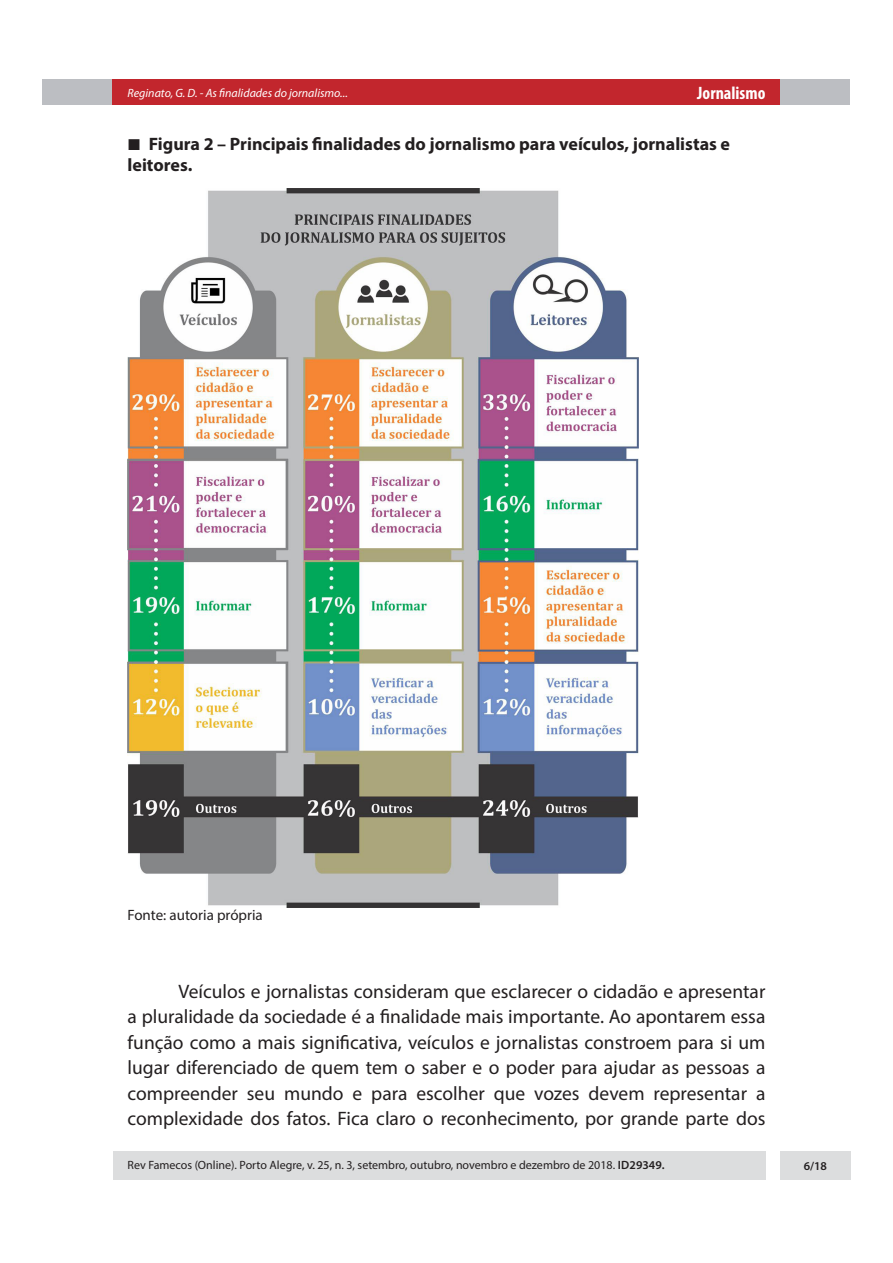
<style>
.page{position:relative;width:893px;height:1263px;background:#fff}
.page>*{position:absolute;margin:0;border:0;box-sizing:border-box;transform-origin:0 0}
.Interna_-_parágrafo{font:19.5px/25.5px "Myriad Pro";color:#231f20;text-align:justify}
.t1{font:700 18px/21.6px "Myriad Pro";color:#231f20}
.t2{font:700 condensed 18px "Myriad Pro";color:#fff}
.Interna_-_legenda__a{font:15px "Myriad Pro";color:#231f20}
.t3{font:12px "Myriad Pro";color:#231f20}
.t4{font:italic 12px "Myriad Pro";color:#fff}
.t5{font:600 12px "Myriad Pro";color:#231f20}
.s1{font-weight:600}
</style>
<div class="page">
<div style="left:43px;top:80px;width:807px;height:25px;background:#bcbec2"></div>
<div style="left:113px;top:80px;width:667px;height:25px;background:#c2262d"></div>
<div style="left:780px;top:1151px;width:70px;height:28px;background:#dcddde"></div>
<div style="left:113px;top:1151px;width:652px;height:28px;background:#dcddde"></div>
<img style="left:128px;top:189px;width:510px;height:719px">
<p class="t4" style="left:128px;top:85px;width:222px">Reginato, G. D. - As finalidades do jornalismo...</p>
<p class="t2" style="left:697px;top:82px;width:70px">Jornalismo</p>
<p class="t1" style="left:128px;top:132px;width:604px;text-indent:21px">Figura 2 – Principais finalidades do jornalismo para veículos, jornalistas e leitores.</p>
<p class="Interna_-_legenda__a" style="left:128px;top:906px;width:137px">Fonte: autoria própria</p>
<p class="Interna_-_parágrafo" style="left:128px;top:978px;width:639px;text-indent:51px">Veículos e jornalistas consideram que esclarecer o cidadão e apresentar a pluralidade da sociedade é a finalidade mais importante. Ao apontarem essa função como a mais significativa, veículos e jornalistas constroem para si um lugar diferenciado de quem tem o saber e o poder para ajudar as pessoas a compreender seu mundo e para escolher que vozes devem representar a complexidade dos fatos. Fica claro o reconhecimento, por grande parte dos</p>
<p class="t3" style="left:128px;top:1158px;width:538px">Rev Famecos (Online). Porto Alegre, v. 25, n. 3, setembro, outubro, novembro e dezembro de 2018. <span class="s1">ID29349.</span></p>
<p class="t5" style="left:804px;top:1158px;width:25px">6/18</p>
</div>
